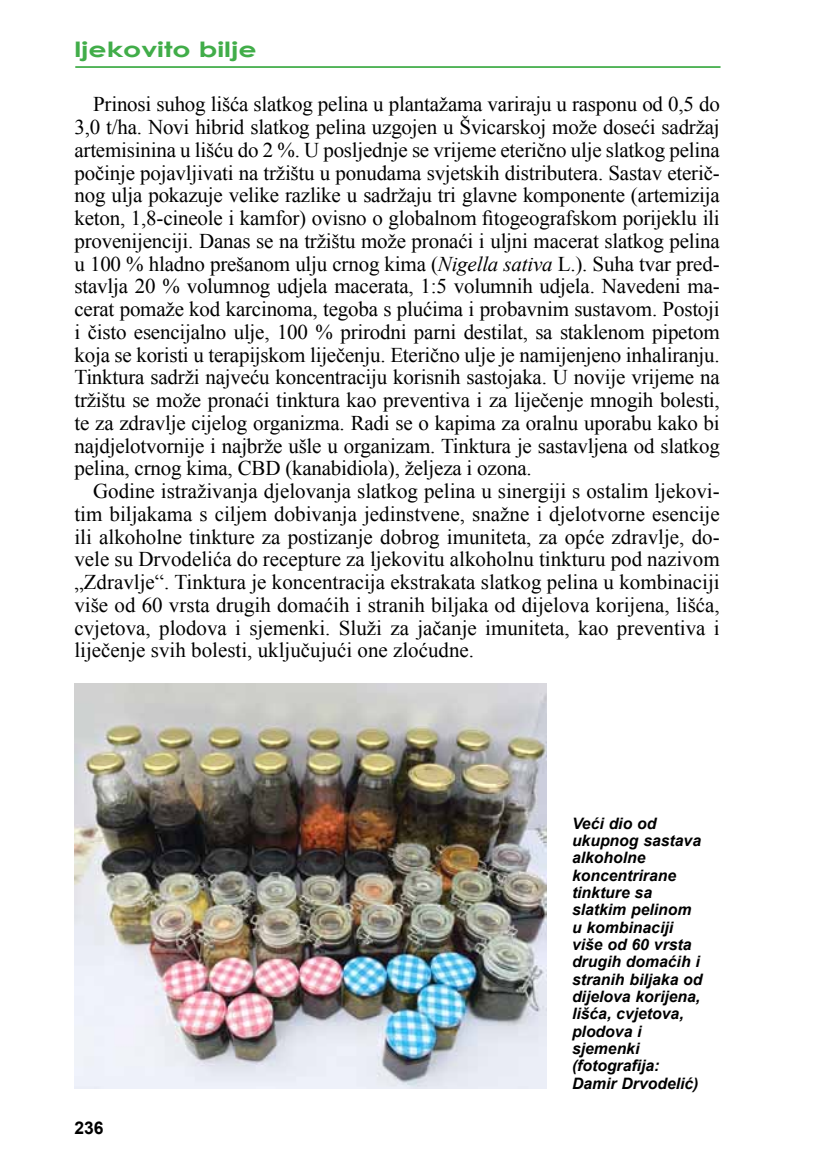
<style>
.page{position:relative;width:819px;height:1166px;background:#fff}
.page>*{position:absolute;margin:0;border:0;box-sizing:border-box;transform-origin:0 0}
.t1{font:21px/22.8px "Times New Roman";letter-spacing:-.005em;color:#000;text-align:justify}
.t2{font:700 21px "Century Gothic";color:#41ad49;scale:1.35 1}
.t3{font:700 17.5px "Arial";color:#000}
.t4{font:italic 700 15.75px/17.3px "Arial";color:#000}
.s1{font-style:italic}
</style>
<div class="page">
<hr style="left:75px;top:66px;width:645px;height:2px;background:#41ad49">
<img style="left:74px;top:683px;width:472px;height:405px">
<p class="t2" style="left:74px;top:34px;width:136px">ljekovito bilje</p>
<p class="t1" style="left:74px;top:93px;width:647px;text-indent:19px">Prinosi suhog lišća slatkog pelina u plantažama variraju u rasponu od 0,5 do 3,0 t/ha. Novi hibrid slatkog pelina uzgojen u Švicarskoj može doseći sadržaj artemisinina u lišću do 2 %. U posljednje se vrijeme eterično ulje slatkog pelina počinje pojavljivati na tržištu u ponudama svjetskih distributera. Sastav eterič&shy;nog ulja pokazuje velike razlike u sadržaju tri glavne komponente (artemizija keton, 1,8-cineole i kamfor) ovisno o globalnom fitogeografskom porijeklu ili provenijenciji. Danas se na tržištu može pronaći i uljni macerat slatkog pelina u 100 % hladno prešanom ulju crnog kima (<span class="s1">Nigella sativa</span> L.). Suha tvar pred&shy;stavlja 20 % volumnog udjela macerata, 1:5 volumnih udjela. Navedeni ma&shy;cerat pomaže kod karcinoma, tegoba s plućima i probavnim sustavom. Postoji i čisto esencijalno ulje, 100 % prirodni parni destilat, sa staklenom pipetom koja se koristi u terapijskom liječenju. Eterično ulje je namijenjeno inhaliranju.<br>Tinktura sadrži najveću koncentraciju korisnih sastojaka. U novije vrijeme na tržištu se može pronaći tinktura kao preventiva i za liječenje mnogih bolesti, te za zdravlje cijelog organizma. Radi se o kapima za oralnu uporabu kako bi najdjelotvornije i najbrže ušle u organizam. Tinktura je sastavljena od slatkog pelina, crnog kima, CBD (kanabidiola), željeza i ozona.</p>
<p class="t1" style="left:74px;top:479px;width:646px;text-indent:19px">Godine istraživanja djelovanja slatkog pelina u sinergiji s ostalim ljekovi&shy;tim biljakama s ciljem dobivanja jedinstvene, snažne i djelotvorne esencije ili alkoholne tinkture za postizanje dobrog imuniteta, za opće zdravlje, do&shy;vele su Drvodelića do recepture za ljekovitu alkoholnu tinkturu pod nazivom „Zdravlje“. Tinktura je koncentracija ekstrakata slatkog pelina u kombinaciji više od 60 vrsta drugih domaćih i stranih biljaka od dijelova korijena, lišća, cvjetova, plodova i sjemenki. Služi za jačanje imuniteta, kao preventiva i liječenje svih bolesti, uključujući one zloćudne.</p>
<p class="t3" style="left:74px;top:1116px;width:31px">236</p>
<p class="t4" style="left:572px;top:815px;width:132px">Veći dio od ukupnog sastava alkoholne koncentrirane tinkture sa slatkim pelinom u kombinaciji više od 60 vrsta drugih domaćih i stranih biljaka od dijelova korijena, lišća, cvjetova, plodova i sjemenki (fotografija:<br>Damir Drvodelić)</p>
</div>
